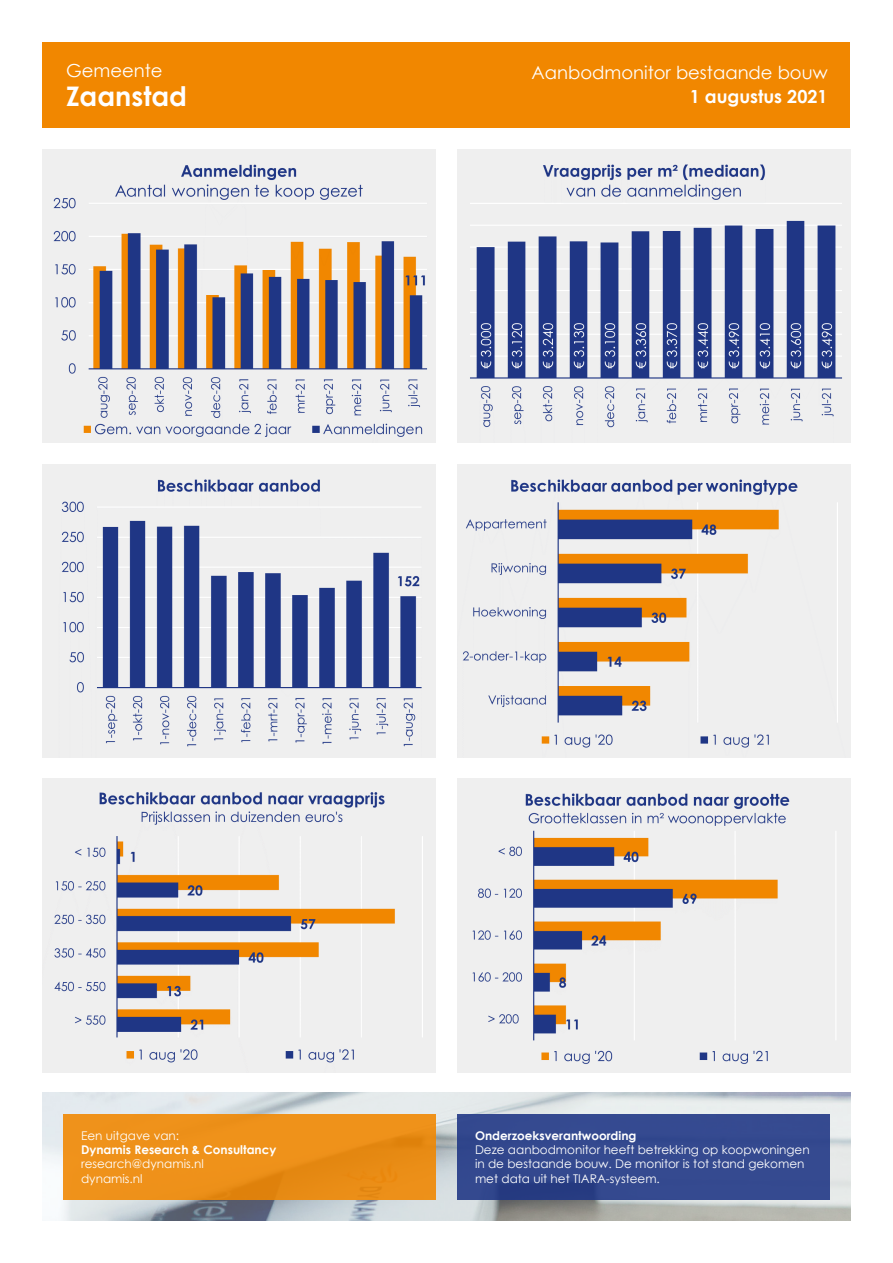
<style>
.page{position:relative;width:893px;height:1263px;background:#fff}
.page>*{position:absolute;margin:0;border:0;box-sizing:border-box;transform-origin:0 0}
.t1{font:700 27px "Century Gothic";color:#fff}
.t2{font:18px "Century Gothic";color:#fff}
.t3{font:700 18px "Century Gothic";color:#fff}
.t4{font:12px/14.4px "Century Gothic";color:#fff}
.t5{font:700 12px "Century Gothic";color:#fff}
</style>
<div class="page">
<div style="left:43px;top:43px;width:807px;height:85px;background:#f18700"></div>
<img style="left:43px;top:149px;width:393px;height:293px">
<img style="left:457px;top:149px;width:393px;height:293px">
<img style="left:457px;top:464px;width:393px;height:293px">
<img style="left:43px;top:464px;width:393px;height:293px">
<img style="left:43px;top:779px;width:393px;height:293px">
<img style="left:457px;top:779px;width:393px;height:293px">
<img style="left:43px;top:1093px;width:807px;height:127px">
<div style="left:63px;top:1114px;width:373px;height:85px;background:#ef911a"></div>
<div style="left:457px;top:1114px;width:372px;height:85px;background:#354a90"></div>
<h2 class="t2" style="left:66px;top:58px;width:98px">Gemeente</h2>
<h1 class="t1" style="left:66px;top:76px;width:122px">Zaanstad</h1>
<h2 class="t2" style="left:531px;top:60px;width:298px">Aanbodmonitor bestaande bouw</h2>
<h2 class="t3" style="left:690px;top:83px;width:139px">1 augustus 2021</h2>
<p class="t4" style="left:81px;top:1128px;width:100px">Een uitgave van:</p>
<p class="t5" style="left:81px;top:1140px;width:197px">Dynamis Research &amp; Consultancy</p>
<p class="t4" style="left:81px;top:1157px;width:124px">research@dynamis.nl dynamis.nl</p>
<p class="t5" style="left:475px;top:1126px;width:163px">Onderzoeksverantwoording</p>
<p class="t4" style="left:475px;top:1142px;width:336px">Deze aanbodmonitor heeft betrekking op koopwoningen in de bestaande bouw. De monitor is tot stand gekomen met data uit het TIARA-systeem.</p>
</div>
